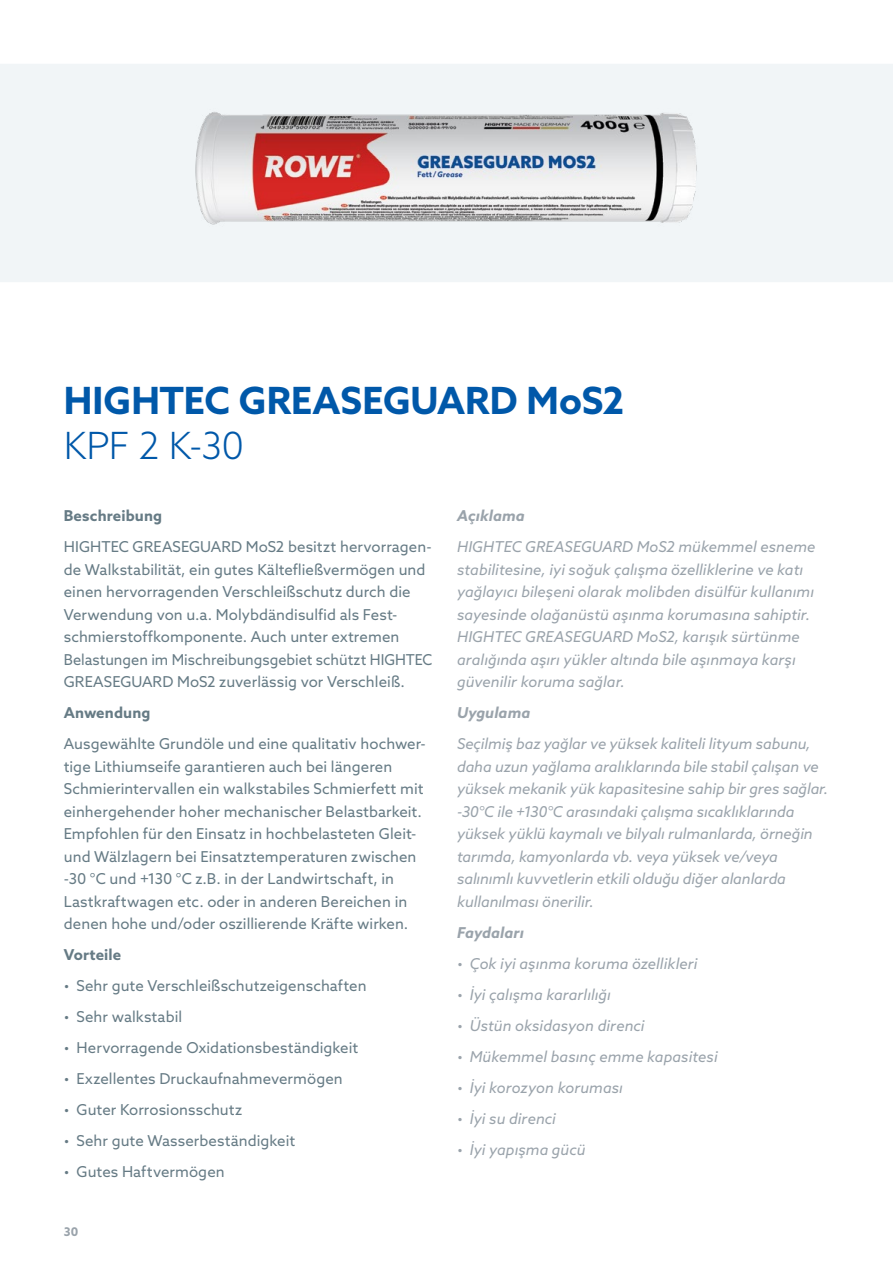
<style>
.page{position:relative;width:893px;height:1263px;background:#fff}
.page>*{position:absolute;margin:0;border:0;box-sizing:border-box;transform-origin:0 0}
.t1{font:700 37.5px "Azo Sans";color:#0058a9}
.t2{font:300 37.5px "Azo Sans";color:#0058a9}
.t3{font:15px/22.5px "Azo Sans";letter-spacing:.005em;color:#667b85}
.t4{font:italic 15px/22.5px "Azo Sans";color:#9aa3ab}
.t5{font:700 15px "Azo Sans";letter-spacing:.01em;color:#667b85}
.t6{font:italic 700 15px "Azo Sans";letter-spacing:.005em;color:#9aa3ab}
.t7{font:700 12px "Azo Sans";color:#9aa3ab}
</style>
<div class="page">
<div style="left:0;top:64px;width:893px;height:218px;background:#f1f5f7"></div>
<img style="left:195px;top:112px;width:502px;height:113px">
<h1 class="t1" style="left:64px;top:376px;width:562px">HIGHTEC GREASEGUARD MoS2</h1>
<h1 class="t2" style="left:64px;top:421px;width:182px">KPF 2 K-30</h1>
<p class="t5" style="left:64px;top:506px;width:100px">Beschreibung</p>
<p class="t3" style="left:64px;top:535px;width:370px">HIGHTEC GREASEGUARD MoS2 besitzt hervorragen&shy;de Walkstabilität, ein gutes Kältefließvermögen und einen hervorragenden Verschleißschutz durch die Verwendung von u.a. Molybdändisulfid als Fest&shy;schmierstoffkomponente. Auch unter extremen Belastungen im Mischreibungsgebiet schützt HIGHTEC GREASEGUARD MoS2 zuverlässig vor Verschleiß.</p>
<p class="t5" style="left:64px;top:703px;width:88px">Anwendung</p>
<p class="t3" style="left:64px;top:732px;width:363px">Ausgewählte Grundöle und eine qualitativ hochwer&shy;tige Lithiumseife garantieren auch bei längeren Schmierintervallen ein walkstabiles Schmierfett mit einhergehender hoher mechanischer Belastbarkeit.<br>Empfohlen für den Einsatz in hochbelasteten Gleit&shy;und Wälzlagern bei Einsatztemperaturen zwischen -30 °C und +130 °C z.B. in der Landwirtschaft, in Lastkraftwagen etc. oder in anderen Bereichen in denen hohe und/oder oszillierende Kräfte wirken.</p>
<p class="t5" style="left:64px;top:945px;width:59px">Vorteile</p>
<p class="t3" style="left:64px;top:974px;width:304px">• Sehr gute Verschleißschutzeigenschaften</p>
<p class="t3" style="left:64px;top:1005px;width:120px">• Sehr walkstabil</p>
<p class="t3" style="left:64px;top:1036px;width:296px">• Hervorragende Oxidationsbeständigkeit</p>
<p class="t3" style="left:64px;top:1067px;width:281px">• Exzellentes Druckaufnahmevermögen</p>
<p class="t3" style="left:64px;top:1098px;width:180px">• Guter Korrosionsschutz</p>
<p class="t3" style="left:64px;top:1129px;width:233px">• Sehr gute Wasserbeständigkeit</p>
<p class="t3" style="left:64px;top:1160px;width:162px">• Gutes Haftvermögen</p>
<p class="t7" style="left:64px;top:1223px;width:16px">30</p>
<p class="t6" style="left:457px;top:506px;width:69px">Açıklama</p>
<p class="t4" style="left:457px;top:535px;width:360px">HIGHTEC GREASEGUARD MoS2 mükemmel esneme stabilitesine, iyi soğuk çalışma özelliklerine ve katı yağlayıcı bileşeni olarak molibden disülfür kullanımı sayesinde olağanüstü aşınma korumasına sahiptir.<br>HIGHTEC GREASEGUARD MoS2, karışık sürtünme aralığında aşırı yükler altında bile aşınmaya karşı güvenilir koruma sağlar.</p>
<p class="t6" style="left:457px;top:703px;width:75px">Uygulama</p>
<p class="t4" style="left:457px;top:732px;width:373px">Seçilmiş baz yağlar ve yüksek kaliteli lityum sabunu, daha uzun yağlama aralıklarında bile stabil çalışan ve yüksek mekanik yük kapasitesine sahip bir gres sağlar. -30°C ile +130°C arasındaki çalışma sıcaklıklarında yüksek yüklü kaymalı ve bilyalı rulmanlarda, örneğin tarımda, kamyonlarda vb. veya yüksek ve/veya salınımlı kuvvetlerin etkili olduğu diğer alanlarda kullanılması önerilir.</p>
<p class="t6" style="left:457px;top:922px;width:68px">Faydaları</p>
<p class="t4" style="left:457px;top:952px;width:242px">• Çok iyi aşınma koruma özellikleri</p>
<p class="t4" style="left:457px;top:983px;width:155px">• İyi çalışma kararlılığı</p>
<p class="t4" style="left:457px;top:1014px;width:189px">• Üstün oksidasyon direnci</p>
<p class="t4" style="left:457px;top:1045px;width:262px">• Mükemmel basınç emme kapasitesi</p>
<p class="t4" style="left:457px;top:1076px;width:167px">• İyi korozyon koruması</p>
<p class="t4" style="left:457px;top:1107px;width:100px">• İyi su direnci</p>
<p class="t4" style="left:457px;top:1138px;width:130px">• İyi yapışma gücü</p>
</div>
